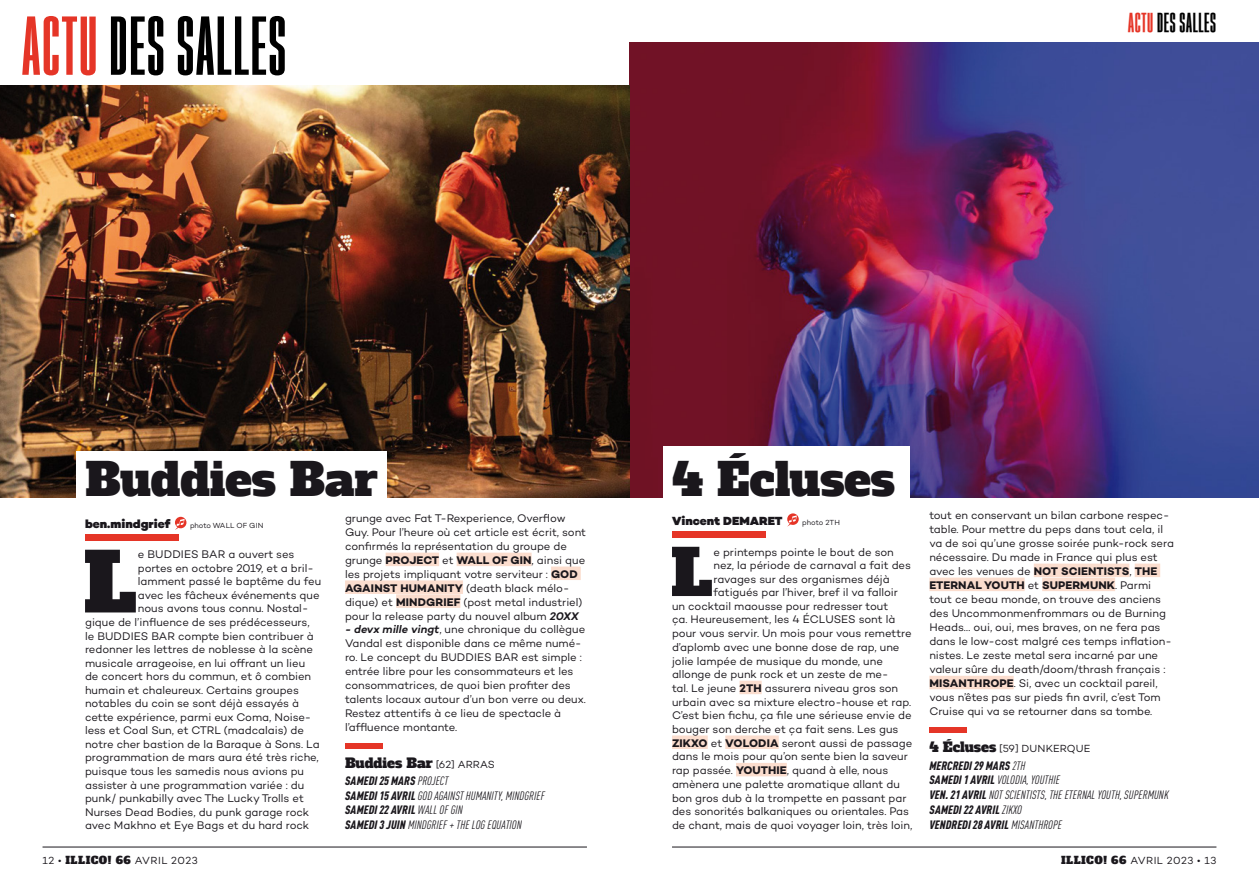
<style>
.page{position:relative;width:1259px;height:893px;background:#fff}
.page>*{position:absolute;margin:0;border:0;box-sizing:border-box;transform-origin:0 0}
.t1{font:80.7px "Alfa Slab One";color:#1a171c}
.t2{font:700 67.5px "Gobold High";color:#000}
.t3{font:63.3px "Alfa Slab One";color:#1a171c}
.t4{font:45px "Alfa Slab One";color:#1a171c}
.t5{font:700 22.5px "Gobold High";color:#000}
.t6{font:13.5px "Alfa Slab One";color:#1a171c}
.t7{font:italic condensed 12px/14.9px "DIN Pro";letter-spacing:.01em;color:#1a171c}
.t8{font:900 12px "Campton";color:#1a171c}
.t9{font:11.25px/14px "Campton";letter-spacing:-.005em;color:#1a171c}
.t10{font:10.5px "Campton";letter-spacing:.035em;color:#1a171c}
.t11{font:10.5px "Campton";letter-spacing:.005em;color:#1a171c}
.t12{font:7.5px "Campton";letter-spacing:-.005em;color:#1a171c}
.s1{color:#e53527}
.s2{font-weight:700}
.s3{font-weight:600;font-style:italic}
.s4{font-family:"Campton";font-size:10.5px}
.s5{font-weight:900}
.s6{font-family:"Alfa Slab One";font-size:13.5px}
.s7{font-family:"Alfa Slab One"}
</style>
<div class="page">
<hr style="left:43px;top:847px;width:544px;height:1px;background:#1a171c">
<hr style="left:672px;top:847px;width:544px;height:1px;background:#1a171c">
<img style="left:629px;top:43px;width:630px;height:454px">
<div style="left:663px;top:446px;width:247px;height:60px;background:#fff"></div>
<div style="left:739px;top:681px;width:22px;height:13px;background:#fbddce"></div>
<div style="left:672px;top:735px;width:36px;height:14px;background:#fbddce"></div>
<div style="left:725px;top:735px;width:54px;height:14px;background:#fbddce"></div>
<div style="left:736px;top:763px;width:51px;height:13px;background:#fbddce"></div>
<svg style="left:787px;top:513px;width:11px;height:13px"></svg>
<div style="left:672px;top:531px;width:93px;height:6px;background:#e53527"></div>
<div style="left:1033px;top:564px;width:96px;height:13px;background:#fbddce"></div>
<div style="left:1134px;top:564px;width:26px;height:13px;background:#fbddce"></div>
<div style="left:929px;top:578px;width:95px;height:13px;background:#fbddce"></div>
<div style="left:1042px;top:578px;width:73px;height:13px;background:#fbddce"></div>
<div style="left:929px;top:676px;width:84px;height:13px;background:#fbddce"></div>
<div style="left:929px;top:728px;width:37px;height:5px;background:#e53527"></div>
<img style="left:0;top:85px;width:629px;height:412px">
<div style="left:77px;top:451px;width:310px;height:59px;background:#fff"></div>
<svg style="left:175px;top:517px;width:11px;height:13px"></svg>
<div style="left:85px;top:534px;width:94px;height:6px;background:#e53527"></div>
<div style="left:386px;top:553px;width:53px;height:13px;background:#fbddce"></div>
<div style="left:457px;top:553px;width:74px;height:13px;background:#fbddce"></div>
<div style="left:551px;top:566px;width:30px;height:14px;background:#fbddce"></div>
<div style="left:345px;top:580px;width:118px;height:14px;background:#fbddce"></div>
<div style="left:396px;top:594px;width:64px;height:14px;background:#fbddce"></div>
<div style="left:345px;top:743px;width:37px;height:5px;background:#e53527"></div>
<h2 class="t2" style="left:21px;top:0;width:267px"><span class="s1">ACTU</span> DES SALLES</h2>
<h3 class="t5" style="left:1127px;top:7px;width:90px"><span class="s1">ACTU</span> DES SALLES</h3>
<h3 class="t4" style="left:85px;top:449px;width:294px">Buddies Bar</h3>
<h3 class="t4" style="left:672px;top:449px;width:224px">4 Écluses</h3>
<p class="t8" style="left:85px;top:517px;width:87px">ben.mindgrief</p>
<p class="t12" style="left:190px;top:521px;width:75px">photo WALL OF GIN</p>
<h1 class="t1" style="left:83px;top:529px;width:56px">L</h1>
<p class="t9" style="left:138px;top:547px;width:26px">e Buddies</p>
<p class="t9" style="left:202px;top:547px;width:94px">Bar a ouvert ses</p>
<p class="t9" style="left:345px;top:511px;width:243px">grunge avec Fat T-Rexperience, Overflow Guy. Pour l’heure où cet article est écrit, sont confirmés la représentation du groupe de grunge <span class="s2">PROJECT</span> et <span class="s2">WALL OF GIN</span>, ainsi que les projets impliquant votre serviteur : <span class="s2">GOD AGAINST HUMANITY</span> (death black mélo&shy;dique) et <span class="s2">MINDGRIEF</span> (post metal industriel) pour la release party du nouvel album <span class="s3">20XX</span></p>
<p class="t9" style="left:345px;top:622px;width:242px"><span class="s3">- devx mille vingt</span>, une chronique du collègue<br>Vandal est disponible dans ce même numé&shy;ro. Le concept du Buddies</p>
<p class="t8" style="left:672px;top:513px;width:112px">Vincent DEMARET</p>
<p class="t12" style="left:802px;top:518px;width:39px">photo 2TH</p>
<h3 class="t3" style="left:670px;top:530px;width:44px">L</h3>
<p class="t9" style="left:713px;top:544px;width:182px">e printemps pointe le bout de son</p>
<p class="t9" style="left:713px;top:558px;width:199px">nez, la période de carnaval a fait des</p>
<p class="t9" style="left:713px;top:571px;width:178px">ravages sur des organismes déjà</p>
<p class="t9" style="left:713px;top:585px;width:186px">fatigués par l’hiver, bref il va falloir</p>
<p class="t9" style="left:672px;top:599px;width:218px">un cocktail maousse pour redresser tout</p>
<p class="t9" style="left:672px;top:612px;width:140px">ça. Heureusement, les 4 écluses</p>
<p class="t9" style="left:138px;top:561px;width:177px">portes en octobre 2019, et a bril-</p>
<p class="t9" style="left:138px;top:574px;width:185px">lamment passé le baptême du feu</p>
<p class="t9" style="left:138px;top:588px;width:183px">avec les fâcheux événements que</p>
<p class="t9" style="left:138px;top:601px;width:172px">nous avons tous connu. Nostal-</p>
<p class="t9" style="left:85px;top:615px;width:226px">gique de l’influence de ses prédécesseurs,</p>
<p class="t9" style="left:85px;top:628px;width:28px">le Buddies</p>
<p class="t9" style="left:672px;top:613px;width:242px;text-indent:187px">sont là pour vous servir. Un mois pour vous remettre d’aplomb avec une bonne dose de rap, une jolie lampée de musique du monde, une allonge de punk rock et un zeste de me-<br>tal. Le jeune <span class="s2">2TH</span> assurera niveau gros son urbain avec sa mixture electro-house et rap.<br>C’est bien fichu, ça file une sérieuse envie de bouger son derche et ça fait sens. Les gus <span class="s2">ZIKXO</span> et <span class="s2">VOLODIA</span> seront aussi de passage dans le mois pour qu’on sente bien la saveur rap passée. <span class="s2">YOUTHIE</span>, quand à elle, nous amènera une palette aromatique allant du bon gros dub à la trompette en passant par des sonorités balkaniques ou orientales. Pas de chant, mais de quoi voyager loin, très loin,</p>
<p class="t9" style="left:85px;top:629px;width:236px;line-height:13.5px;text-indent:66px">Bar compte bien contribuer à redonner les lettres de noblesse à la scène musicale arrageoise, en lui offrant un lieu de concert hors du commun, et ô combien humain et chaleureux. Certains groupes notables du coin se sont déjà essayés à cette expérience, parmi eux Coma, Noise&shy;less et Coal Sun, et CTRL (madcalais) de notre cher bastion de la Baraque à Sons. La programmation de mars aura été très riche, puisque tous les samedis nous avions pu assister à une programmation variée : du punk/ punkabilly avec The Lucky Trolls et Nurses Dead Bodies, du punk garage rock avec Makhno et Eye Bags et du hard rock</p>
<p class="t9" style="left:345px;top:650px;width:242px;text-indent:150px">Bar est simple : entrée libre pour les consommateurs et les consommatrices, de quoi bien profiter des talents locaux autour d’un bon verre ou deux.<br>Restez attentifs à ce lieu de spectacle à l’affluence montante.</p>
<p class="t6" style="left:345px;top:753px;width:151px">Buddies Bar <span class="s4">[62] ARRAS</span></p>
<p class="t7" style="left:345px;top:772px;width:201px"><span class="s5">SAMEDI 25 MARS</span> PROJECT<br><span class="s5">SAMEDI 15 AVRIL</span> GOD AGAINST HUMANITY, MINDGRIEF <span class="s5">SAMEDI 22 AVRIL</span> WALL OF GIN<br><span class="s5">SAMEDI 3 JUIN</span> MINDGRIEF + THE LOG EQUATION</p>
<p class="t9" style="left:929px;top:508px;width:246px">tout en conservant un bilan carbone respec&shy;table. Pour mettre du peps dans tout cela, il va de soi qu’une grosse soirée punk-rock sera nécessaire. Du made in France qui plus est avec les venues de <span class="s2">NOT SCIENTISTS</span>, <span class="s2">THE ETERNAL YOUTH</span> et <span class="s2">SUPERMUNK</span>. Parmi tout ce beau monde, on trouve des anciens des Uncommonmenfrommars ou de Burning Heads… oui, oui, mes braves, on ne fera pas dans le low-cost malgré ces temps inflation&shy;nistes. Le zeste metal sera incarné par une valeur sûre du death/doom/thrash français :<br><span class="s2">MISANTHROPE</span>. Si, avec un cocktail pareil, vous n’êtes pas sur pieds fin avril, c’est Tom Cruise qui va se retourner dans sa tombe.</p>
<p class="t11" style="left:929px;top:742px;width:162px"><span class="s6">4 Écluses</span> [59] DUNKERQUE</p>
<p class="t7" style="left:929px;top:757px;width:241px"><span class="s5">MERCREDI 29 MARS</span> 2TH<br><span class="s5">SAMEDI 1 AVRIL</span> VOLODIA, YOUTHIE<br><span class="s5">VEN. 21 AVRIL</span> NOT SCIENTISTS, THE ETERNAL YOUTH, SUPERMUNK<br><span class="s5">SAMEDI 22 AVRIL</span> ZIKXO<br><span class="s5">VENDREDI 28 AVRIL</span> MISANTHROPE</p>
<p class="t10" style="left:43px;top:854px;width:157px">12 • <span class="s7">ILLICO! 66</span> AVRIL 2023</p>
<p class="t10" style="left:1061px;top:854px;width:157px"><span class="s7">ILLICO! 66</span> AVRIL 2023 • 13</p>
</div>
